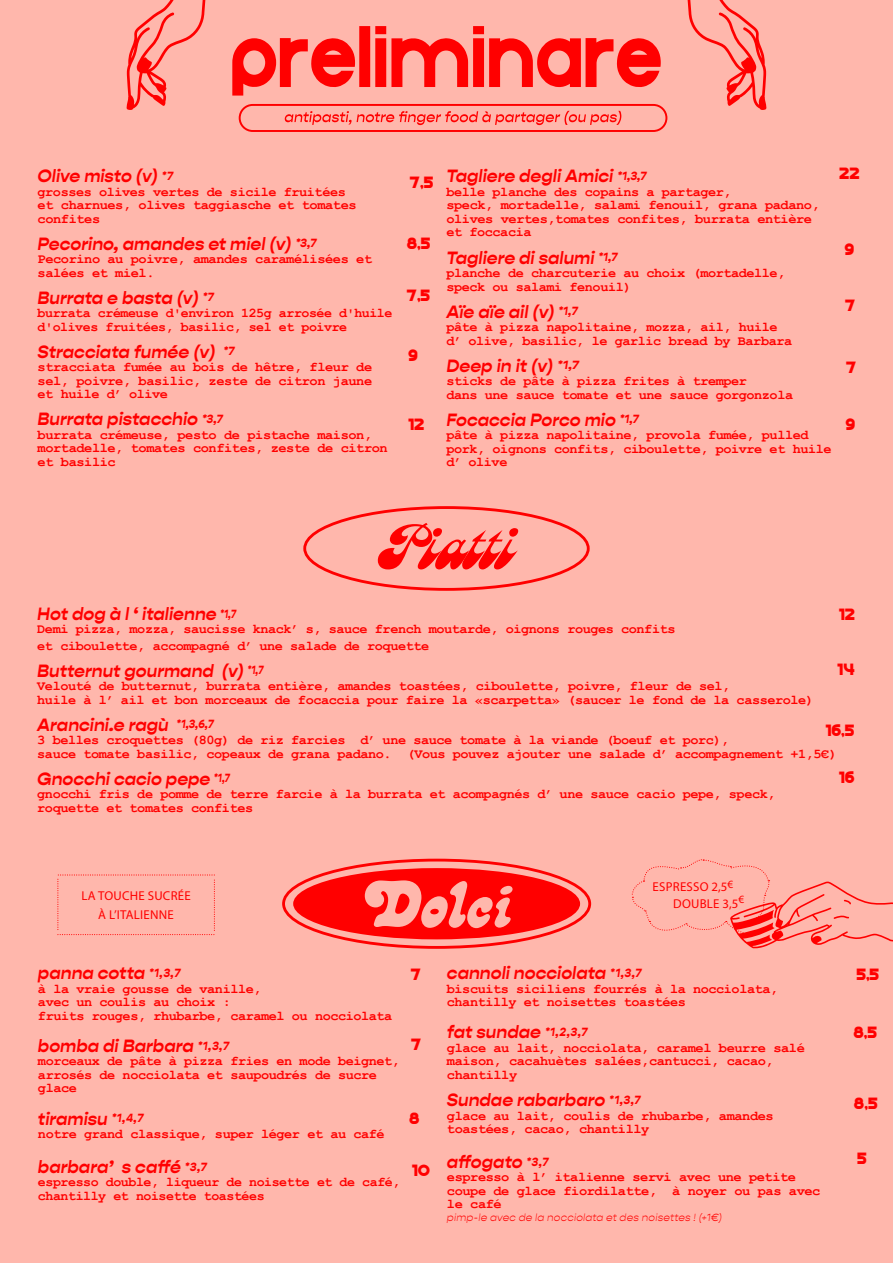
<style>
.page{position:relative;width:893px;height:1263px;background:#ffb7ac}
.page>*{position:absolute;margin:0;border:0;box-sizing:border-box;transform-origin:0 0}
.t1{font:88.35px "Condition";color:#f00;scale:.9 1}
.t2{font:64.8px "Astron";letter-spacing:-.08em;color:#f00;scale:1.15 1}
.t3{font:20.85px "Condition";color:#f00}
.t4{font:italic 700 18px "Gopher";color:#f00}
.t5{font:700 13.5px/13.5px "Courier New";letter-spacing:-.03em;color:#f00}
.t6{font:12.9px/18.9px "Myriad Pro";letter-spacing:.02em;color:#f00;text-align:center}
.t7{font:11.1px "Myriad Pro";color:#f00}
.t8{font:italic 300 10.5px "Gopher";letter-spacing:.015em;color:#f00}
.s1{font-size:12px}
</style>
<div class="page">
<svg style="left:687px;top:0;width:79px;height:110px"></svg>
<svg style="left:127px;top:0;width:79px;height:110px"></svg>
<div style="left:239px;top:104px;width:428px;height:28px;border:2px solid #f00;border-radius:13px"></div>
<svg style="left:285px;top:111px;width:336px;height:14px"></svg>
<svg style="left:293px;top:868px;width:287px;height:71px"></svg>
<div style="left:282px;top:859px;width:309px;height:90px;border:3px solid #f00;border-radius:50%"></div>
<svg style="left:57px;top:874px;width:158px;height:61px"></svg>
<svg style="left:631px;top:859px;width:262px;height:90px"></svg>
<div style="left:303px;top:506px;width:287px;height:85px;border:3px solid #f00;border-radius:50%"></div>
<h1 class="t1" style="left:230px;top:26px;width:482px">preliminare</h1>
<h3 class="t4" style="left:38px;top:165px;width:137px">Olive misto (v) <span class="s1">*7</span></h3>
<p class="t5" style="left:38px;top:184px;width:321px">grosses olives vertes de sicile fruitées et charnues, olives taggiasche et tomates confites</p>
<h3 class="t4" style="left:38px;top:233px;width:280px">Pecorino, amandes et miel (v) <span class="s1">*3,7</span></h3>
<p class="t5" style="left:38px;top:252px;width:336px">Pecorino au poivre, amandes caramélisées et salées et miel.</p>
<h3 class="t4" style="left:38px;top:287px;width:178px">Burrata e basta (v) <span class="s1">*7</span></h3>
<p class="t5" style="left:38px;top:306px;width:356px">burrata crémeuse d'environ 125g arrosée d'huile d'olives fruitées, basilic, sel et poivre</p>
<h3 class="t4" style="left:38px;top:341px;width:199px">Stracciata fumée (v) <span class="s1">*7</span></h3>
<p class="t5" style="left:38px;top:360px;width:336px;text-align:justify">stracciata fumée au bois de hêtre, fleur de sel, poivre, basilic, zeste de citron jaune et huile d’ olive</p>
<h3 class="t4" style="left:38px;top:408px;width:187px">Burrata pistacchio <span class="s1">*3,7</span></h3>
<p class="t5" style="left:38px;top:427px;width:352px">burrata crémeuse, pesto de pistache maison, mortadelle, tomates confites, zeste de citron et basilic</p>
<h3 class="t3" style="left:410px;top:174px;width:25px">7,5</h3>
<h3 class="t3" style="left:407px;top:235px;width:25px">8,5</h3>
<h3 class="t3" style="left:406px;top:287px;width:25px">7,5</h3>
<h3 class="t3" style="left:408px;top:347px;width:11px">9</h3>
<h3 class="t3" style="left:408px;top:415px;width:18px">12</h3>
<h3 class="t4" style="left:446px;top:166px;width:202px">Tagliere degli Amici <span class="s1">*1,3,7</span></h3>
<h3 class="t3" style="left:839px;top:164px;width:22px">22</h3>
<p class="t5" style="left:446px;top:185px;width:375px">belle planche des copains a partager,<br>speck, mortadelle, salami fenouil, grana padano, olives vertes,tomates confites, burrata entière et foccacia</p>
<h3 class="t4" style="left:446px;top:247px;width:173px">Tagliere di salumi <span class="s1">*1,7</span></h3>
<p class="t5" style="left:446px;top:266px;width:340px">planche de charcuterie au choix (mortadelle, speck ou salami fenouil)</p>
<h3 class="t4" style="left:446px;top:301px;width:133px">Aïe aïe ail (v) <span class="s1">*1,7</span></h3>
<p class="t5" style="left:446px;top:320px;width:347px">pâte à pizza napolitaine, mozza, ail, huile d’ olive, basilic, le garlic bread by Barbara</p>
<h3 class="t4" style="left:446px;top:355px;width:134px">Deep in it (v) <span class="s1">*1,7</span></h3>
<p class="t5" style="left:446px;top:374px;width:348px">sticks de pâte à pizza frites à tremper<br>dans une sauce tomate et une sauce gorgonzola</p>
<h3 class="t4" style="left:446px;top:409px;width:194px">Focaccia Porco mio <span class="s1">*1,7</span></h3>
<p class="t5" style="left:446px;top:428px;width:387px">pâte à pizza napolitaine, provola fumée, pulled pork, oignons confits, ciboulette, poivre et huile d’ olive</p>
<h3 class="t3" style="left:844px;top:241px;width:11px">9</h3>
<h3 class="t3" style="left:845px;top:297px;width:12px">7</h3>
<h3 class="t3" style="left:846px;top:358px;width:12px">7</h3>
<h3 class="t3" style="left:845px;top:415px;width:11px">9</h3>
<h2 class="t2" style="left:374px;top:509px;width:126px">Piatti</h2>
<h3 class="t4" style="left:37px;top:603px;width:201px">Hot dog à l ‘ italienne <span class="s1">*1,7</span></h3>
<h3 class="t3" style="left:839px;top:605px;width:18px">12</h3>
<p class="t5" style="left:37px;top:620px;width:640px;line-height:16.2px">Demi pizza, mozza, saucisse knack’ s, sauce french moutarde, oignons rouges confits et ciboulette, accompagné d’ une salade de roquette</p>
<h3 class="t4" style="left:37px;top:660px;width:228px">Butternut gourmand (v) <span class="s1">*1,7</span></h3>
<p class="t5" style="left:37px;top:679px;width:778px">Velouté de butternut, burrata entière, amandes toastées, ciboulette, poivre, fleur de sel,<br>huile à l’ ail et bon morceaux de focaccia pour faire la «scarpetta» (saucer le fond de la casserole)</p>
<h3 class="t4" style="left:37px;top:714px;width:178px">Arancini.e ragù <span class="s1">*1,3,6,7</span></h3>
<p class="t5" style="left:37px;top:733px;width:801px">3 belles croquettes (80g) de riz farcies d’ une sauce tomate à la viande (boeuf et porc),<br>sauce tomate basilic, copeaux de grana padano. (Vous pouvez ajouter une salade d’ accompagnement +1,5€)</p>
<h3 class="t4" style="left:37px;top:768px;width:194px">Gnocchi cacio pepe <span class="s1">*1,7</span></h3>
<p class="t5" style="left:37px;top:787px;width:740px">gnocchi fris de pomme de terre farcie à la burrata et acompagnés d’ une sauce cacio pepe, speck, roquette et tomates confites</p>
<h3 class="t3" style="left:837px;top:661px;width:19px">14</h3>
<h3 class="t3" style="left:825px;top:721px;width:31px">16,5</h3>
<h3 class="t3" style="left:839px;top:769px;width:17px">16</h3>
<p class="t6" style="left:653px;top:877px;width:76px">ESPRESSO 2,5</p>
<p class="t7" style="left:727px;top:877px;width:7px">€</p>
<p class="t6" style="left:673px;top:894px;width:67px">DOUBLE 3,5</p>
<p class="t6" style="left:81px;top:886px;width:111px">LA TOUCHE SUCRÉE<br>À L’ITALIENNE</p>
<p class="t7" style="left:738px;top:893px;width:7px">€</p>
<h3 class="t4" style="left:38px;top:962px;width:144px">panna cotta <span class="s1">*1,3,7</span></h3>
<p class="t5" style="left:38px;top:981px;width:356px">à la vraie gousse de vanille,<br>avec un coulis au choix :<br>fruits rouges, rhubarbe, caramel ou nocciolata</p>
<h3 class="t4" style="left:38px;top:1035px;width:193px">bomba di Barbara <span class="s1">*1,3,7</span></h3>
<p class="t5" style="left:38px;top:1054px;width:364px">morceaux de pâte à pizza fries en mode beignet, arrosés de nocciolata et saupoudrés de sucre glace</p>
<h3 class="t4" style="left:38px;top:1107px;width:107px">tiramisu <span class="s1">*1,4,7</span></h3>
<p class="t5" style="left:38px;top:1126px;width:348px">notre grand classique, super léger et au café</p>
<h3 class="t4" style="left:38px;top:1156px;width:171px">barbara’ s caffé <span class="s1">*3,7</span></h3>
<p class="t5" style="left:38px;top:1175px;width:364px">espresso double, liqueur de noisette et de café, chantilly et noisette toastées</p>
<h3 class="t4" style="left:447px;top:962px;width:196px">cannoli nocciolata <span class="s1">*1,3,7</span></h3>
<p class="t5" style="left:447px;top:981px;width:333px">biscuits siciliens fourrés à la nocciolata, chantilly et noisettes toastées</p>
<h3 class="t4" style="left:447px;top:1021px;width:142px">fat sundae <span class="s1">*1,2,3,7</span></h3>
<p class="t5" style="left:447px;top:1040px;width:359px">glace au lait, nocciolata, caramel beurre salé maison, cacahuètes salées,cantucci, cacao, chantilly</p>
<h3 class="t4" style="left:447px;top:1089px;width:195px">Sundae rabarbaro <span class="s1">*1,3,7</span></h3>
<p class="t5" style="left:447px;top:1108px;width:328px">glace au lait, coulis de rhubarbe, amandes toastées, cacao, chantilly</p>
<h3 class="t4" style="left:447px;top:1151px;width:103px">affogato <span class="s1">*3,7</span></h3>
<p class="t5" style="left:447px;top:1170px;width:375px">espresso à l’ italienne servi avec une petite coupe de glace fiordilatte, à noyer ou pas avec le café</p>
<p class="t8" style="left:447px;top:1211px;width:277px">pimp-le avec de la nocciolata et des noisettes ! (+1€)</p>
<h3 class="t3" style="left:411px;top:966px;width:12px">7</h3>
<h3 class="t3" style="left:856px;top:965px;width:24px">5,5</h3>
<h3 class="t3" style="left:853px;top:1024px;width:25px">8,5</h3>
<h3 class="t3" style="left:411px;top:1035px;width:12px">7</h3>
<h3 class="t3" style="left:854px;top:1095px;width:25px">8,5</h3>
<h3 class="t3" style="left:409px;top:1109px;width:12px">8</h3>
<h3 class="t3" style="left:857px;top:1150px;width:11px">5</h3>
<h3 class="t3" style="left:412px;top:1161px;width:20px">10</h3>
</div>
